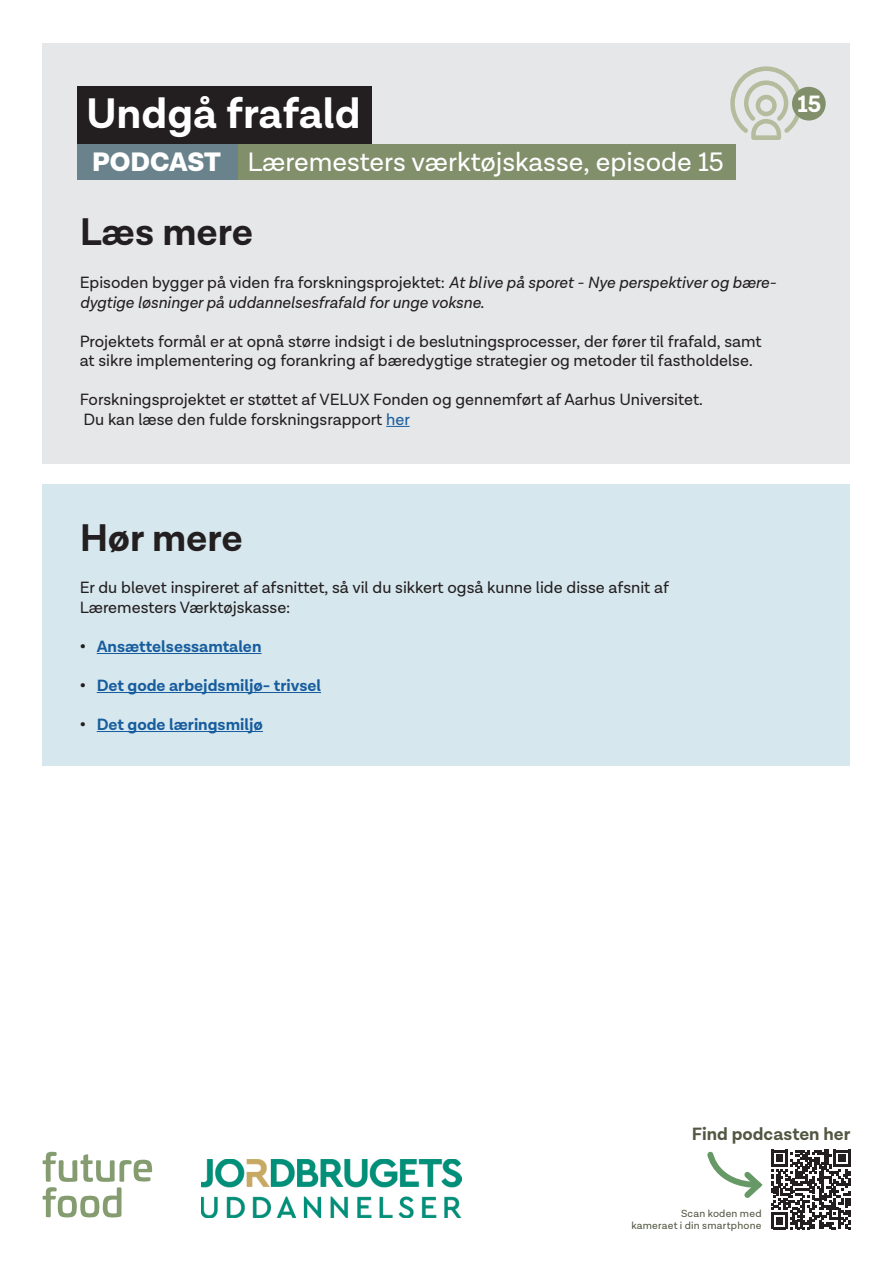
<style>
.page{position:relative;width:893px;height:1263px;background:#fff}
.page>*{position:absolute;margin:0;border:0;box-sizing:border-box;transform-origin:0 0}
.t1{font:700 43.2px "Lota Grotesque";color:#fff}
.t2{font:700 39px "Lota Grotesque";color:#231f20}
.t3{font:27px "Lota Grotesque";color:#fff}
.t4{font:900 27px "Lota Grotesque";letter-spacing:-.005em;color:#fff}
.t5{font:700 23.85px "Lota Grotesque";color:#fff}
.t6{font:700 18px "Lota Grotesque";color:#515741}
.t7{font:16.5px/19.5px "Lota Grotesque";color:#231f20}
.t8{font:italic 16.5px/19.5px "Lota Grotesque";color:#231f20}
.t9{font:700 16.5px "Lota Grotesque";color:#175d9e}
.t10{font:10.5px "Lota Grotesque";letter-spacing:.02em;color:#515741}
.s1{font-style:normal}
.s2{color:#175d9e}
.s3{color:#231f20}
</style>
<div class="page">
<div style="left:43px;top:43px;width:807px;height:420px;background:#e6e7e9"></div>
<div style="left:43px;top:484px;width:807px;height:281px;background:#d6e7ed"></div>
<svg style="left:43px;top:1152px;width:109px;height:65px"></svg>
<img style="left:201px;top:1159px;width:260px;height:58px">
<div style="left:792px;top:87px;width:34px;height:34px;background:#828f6b;border-radius:50%"></div>
<svg style="left:730px;top:66px;width:72px;height:74px"></svg>
<div style="left:78px;top:86px;width:294px;height:58px;background:#231f20"></div>
<div style="left:237px;top:144px;width:499px;height:35px;background:#828f6b"></div>
<div style="left:78px;top:144px;width:160px;height:35px;background:#69828b"></div>
<svg style="left:386px;top:426px;width:24px;height:1px"></svg>
<hr style="left:97px;top:653px;width:165px;height:1px;background:#175d9e">
<hr style="left:97px;top:692px;width:224px;height:1px;background:#175d9e">
<hr style="left:97px;top:731px;width:166px;height:1px;background:#175d9e">
<svg style="left:707px;top:1149px;width:143px;height:80px"></svg>
<p class="t1" style="left:86px;top:89px;width:276px">Undgå frafald</p>
<p class="t4" style="left:92px;top:146px;width:130px">PODCAST</p>
<p class="t3" style="left:247px;top:147px;width:478px">Læremesters værktøjskasse, episode 15</p>
<p class="t2" style="left:80px;top:210px;width:175px">Læs mere</p>
<p class="t8" style="left:80px;top:273px;width:698px"><span class="s1">Episoden bygger på viden fra forskningsprojektet:</span> At blive på sporet - Nye perspektiver og bære&shy;dygtige løsninger på uddannelsesfrafald for unge voksne.</p>
<p class="t7" style="left:80px;top:332px;width:683px">Projektets formål er at opnå større indsigt i de beslutningsprocesser, der fører til frafald, samt at sikre implementering og forankring af bæredygtige strategier og metoder til fastholdelse.</p>
<p class="t7" style="left:80px;top:390px;width:624px">Forskningsprojektet er støttet af VELUX Fonden og gennemført af Aarhus Universitet.</p>
<p class="t7" style="left:84px;top:410px;width:328px">Du kan læse den fulde forskningsrapport <span class="s2">her</span></p>
<p class="t5" style="left:798px;top:90px;width:25px">15</p>
<p class="t2" style="left:80px;top:515px;width:165px">Hør mere</p>
<p class="t7" style="left:80px;top:578px;width:591px">Er du blevet inspireret af afsnittet, så vil du sikkert også kunne lide disse afsnit af<br>Læremesters Værktøjskasse:</p>
<p class="t9" style="left:80px;top:637px;width:183px"><span class="s3">•</span> Ansættelsessamtalen</p>
<p class="t9" style="left:80px;top:676px;width:243px"><span class="s3">•</span> Det gode arbejdsmiljø- trivsel</p>
<p class="t9" style="left:80px;top:715px;width:185px"><span class="s3">•</span> Det gode læringsmiljø</p>
<p class="t6" style="left:692px;top:1123px;width:160px">Find podcasten her</p>
<p class="t10" style="left:681px;top:1207px;width:82px">Scan koden med</p>
<p class="t10" style="left:631px;top:1219px;width:132px">kameraet i din smartphone</p>
</div>
